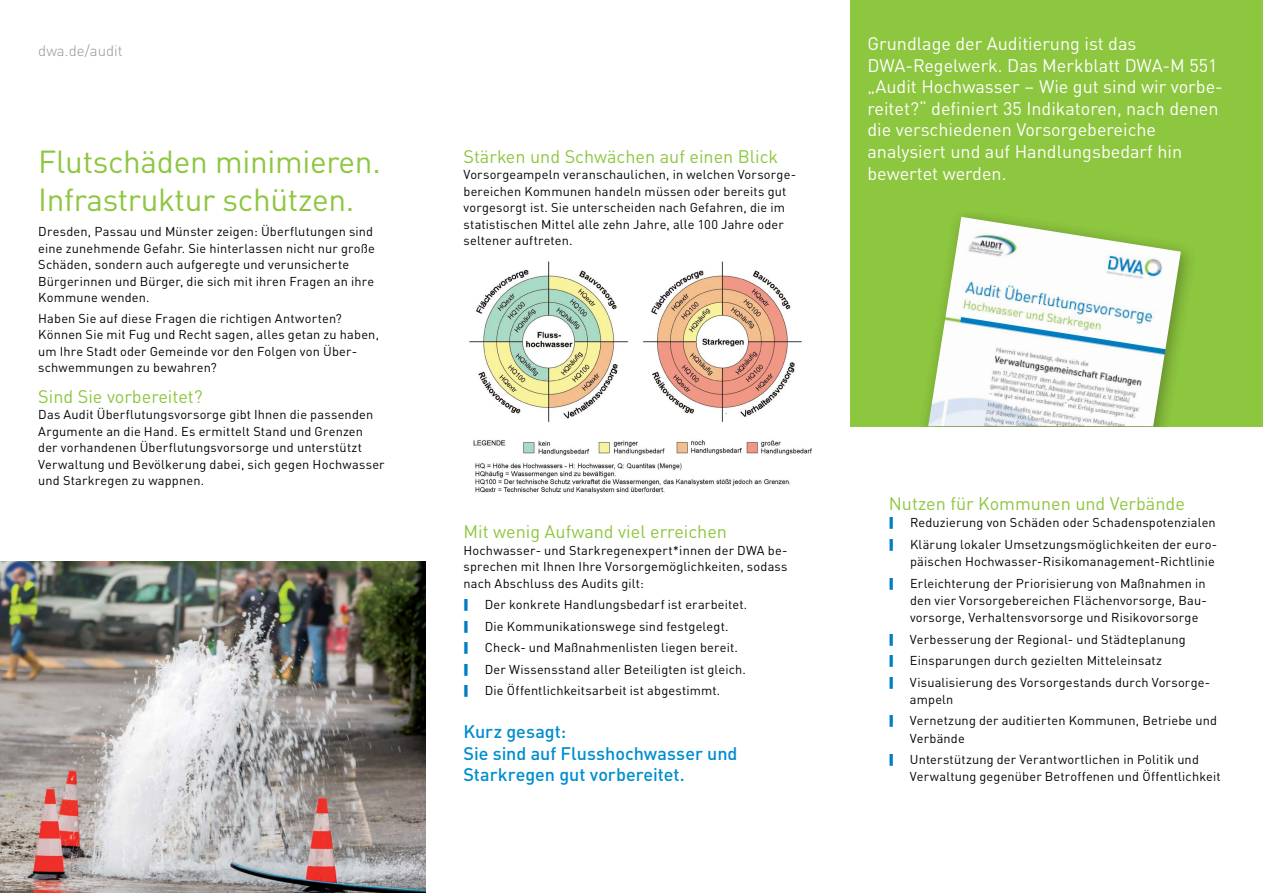
<style>
.page{position:relative;width:1263px;height:893px;background:#fff}
.page>*{position:absolute;margin:0;border:0;box-sizing:border-box;transform-origin:0 0}
.t1{font:31.5px/38.2px "DINOT";letter-spacing:-.01em;color:#8dc63f}
.t2{font:18px/21.6px "DINOT";color:#fff}
.t3{font:18px "DINOT";color:#8dc63f}
.t4{font:500 18px/21.6px "DINOT";color:#008ece}
.t5{font:300 15px "DINOT";color:#939598}
.t6{font:12.75px/16.5px "DINOT";letter-spacing:.015em;color:#000}
</style>
<div class="page">
<div style="left:850px;top:0;width:413px;height:426px;background:#8dc63f"></div>
<img style="left:928px;top:217px;width:253px;height:209px">
<img style="left:469px;top:261px;width:343px;height:233px">
<img style="left:0;top:561px;width:425px;height:332px">
<p class="t5" style="left:38px;top:40px;width:86px">dwa.de/audit</p>
<h1 class="t1" style="left:38px;top:140px;width:344px">Flutschäden minimieren.<br>Infrastruktur schützen.</h1>
<p class="t6" style="left:38px;top:222px;width:338px">Dresden, Passau und Münster zeigen: Überflutungen sind eine zunehmende Gefahr. Sie hinterlassen nicht nur große Schäden, sondern auch aufgeregte und verunsicherte Bürgerinnen und Bürger, die sich mit ihren Fragen an ihre Kommune wenden.</p>
<p class="t6" style="left:38px;top:309px;width:342px">Haben Sie auf diese Fragen die richtigen Antworten?<br>Können Sie mit Fug und Recht sagen, alles getan zu haben, um Ihre Stadt oder Gemeinde vor den Folgen von Über&shy;schwemmungen zu bewahren?</p>
<h2 class="t3" style="left:38px;top:382px;width:166px">Sind Sie vorbereitet?</h2>
<p class="t6" style="left:38px;top:405px;width:348px">Das Audit Überflutungsvorsorge gibt Ihnen die passenden Argumente an die Hand. Es ermittelt Stand und Grenzen der vorhandenen Überflutungsvorsorge und unterstützt Verwaltung und Bevölkerung dabei, sich gegen Hochwasser und Starkregen zu wappnen.</p>
<h2 class="t3" style="left:463px;top:142px;width:316px">Stärken und Schwächen auf einen Blick</h2>
<p class="t6" style="left:463px;top:165px;width:334px">Vorsorgeampeln veranschaulichen, in welchen Vorsorge&shy;bereichen Kommunen handeln müssen oder bereits gut vorgesorgt ist. Sie unterscheiden nach Gefahren, die im statistischen Mittel alle zehn Jahre, alle 100 Jahre oder seltener auftreten.</p>
<p class="t2" style="left:867px;top:31px;width:357px">Grundlage der Auditierung ist das DWA-Regelwerk. Das Merkblatt DWA-M 551 „Audit Hochwasser – Wie gut sind wir vorbe&shy;reitet?“ definiert 35 Indikatoren, nach denen die verschiedenen Vorsorgebereiche analysiert und auf Handlungsbedarf hin bewertet werden.</p>
<h2 class="t3" style="left:463px;top:518px;width:265px">Mit wenig Aufwand viel erreichen</h2>
<p class="t6" style="left:463px;top:541px;width:326px;text-align:justify">Hochwasser- und Starkregenexpert*innen der DWA be&shy;sprechen mit Ihnen Ihre Vorsorgemöglichkeiten, sodass nach Abschluss des Audits gilt:</p>
<p class="t6" style="left:485px;top:593px;width:264px;line-height:21.5px">Der konkrete Handlungsbedarf ist erarbeitet.<br>Die Kommunikationswege sind festgelegt.<br>Check- und Maßnahmenlisten liegen bereit.<br>Der Wissensstand aller Beteiligten ist gleich.<br>Die Öffentlichkeitsarbeit ist abgestimmt.</p>
<h2 class="t4" style="left:463px;top:720px;width:275px">Kurz gesagt:<br>Sie sind auf Flusshochwasser und<br>Starkregen gut vorbereitet.</h2>
<h2 class="t3" style="left:889px;top:490px;width:298px">Nutzen für Kommunen und Verbände</h2>
<p class="t6" style="left:910px;top:511px;width:309px;line-height:21.5px">Reduzierung von Schäden oder Schadenspotenzialen<br>Klärung lokaler Umsetzungsmöglichkeiten der euro-</p>
<p class="t6" style="left:910px;top:550px;width:306px;line-height:21.5px">päischen Hochwasser-Risikomanagement-Richtlinie<br>Erleichterung der Priorisierung von Maßnahmen in</p>
<p class="t6" style="left:910px;top:591px;width:298px;line-height:17.2px">den vier Vorsorgebereichen Flächenvorsorge, Bau&shy;vorsorge, Verhaltensvorsorge und Risikovorsorge</p>
<p class="t6" style="left:910px;top:628px;width:302px;line-height:21.5px">Verbesserung der Regional- und Städteplanung<br>Einsparungen durch gezielten Mitteleinsatz<br>Visualisierung des Vorsorgestands durch Vorsorge-</p>
<p class="t6" style="left:910px;top:688px;width:309px;line-height:21.5px">ampeln<br>Vernetzung der auditierten Kommunen, Betriebe und</p>
<p class="t6" style="left:910px;top:727px;width:291px;line-height:21.5px">Verbände<br>Unterstützung der Verantwortlichen in Politik und</p>
<p class="t6" style="left:910px;top:768px;width:312px">Verwaltung gegenüber Betroffenen und Öffentlichkeit</p>
</div>
